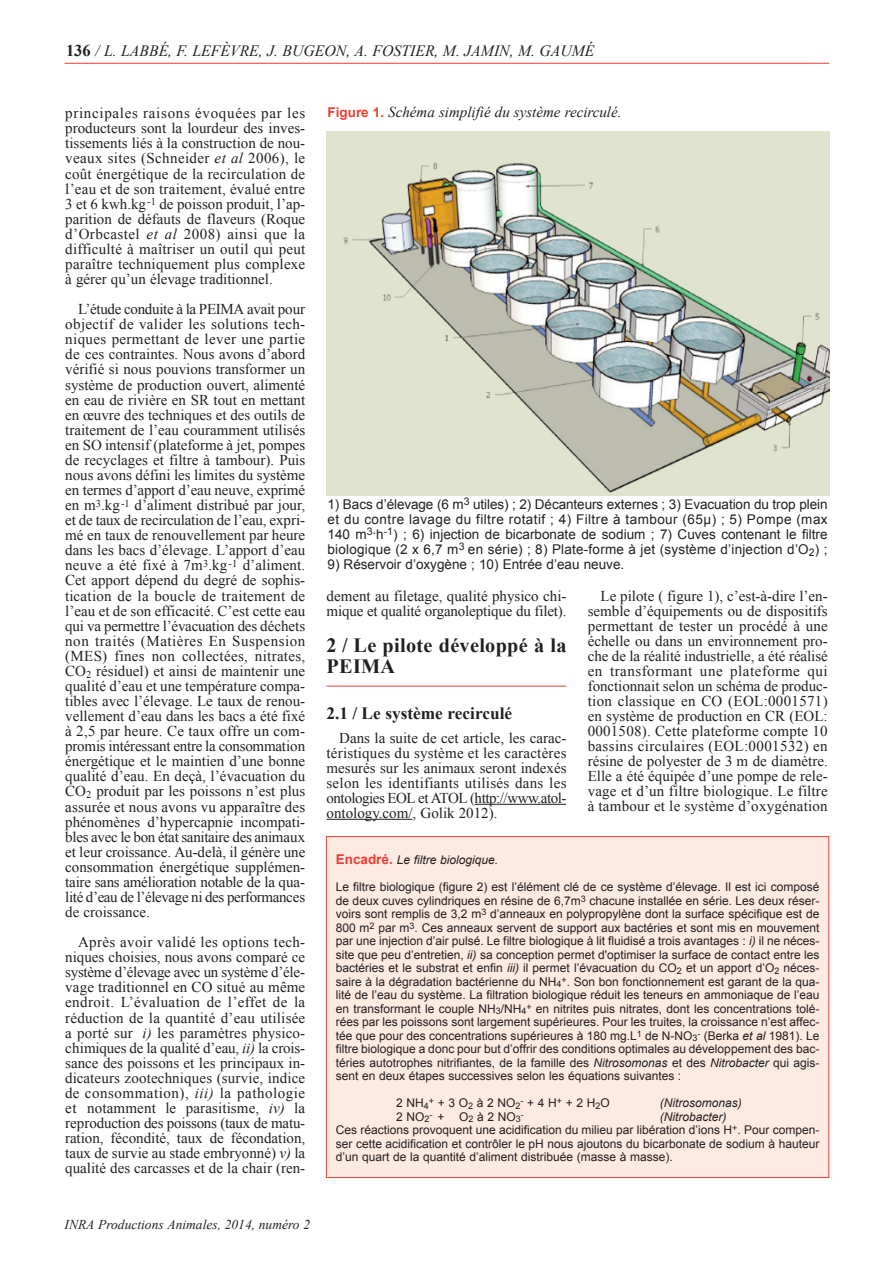
<style>
.page{position:relative;width:893px;height:1263px;background:#fff}
.page>*{position:absolute;margin:0;border:0;box-sizing:border-box;transform-origin:0 0}
.t1{font:700 20.25px/21px "Times New Roman";letter-spacing:.015em;color:#231f20}
.t2{font:700 17.25px "Times New Roman";color:#231f20}
.t3{font:italic 15.75px "Times New Roman";color:#231f20}
.t4{font:15px/15px "Times New Roman";color:#231f20;text-align:justify}
.t5{font:italic 15px "Times New Roman";color:#231f20}
.t6{font:13.5px/15px "Arial";letter-spacing:.015em;color:#231f20;text-align:justify}
.t7{font:italic 13.5px "Times New Roman";color:#231f20}
.t8{font:12px/13.5px "Arial";color:#231f20;text-align:justify}
.t9{font:italic 12px "Arial";color:#231f20}
.t10{font:9px "Arial";color:#231f20}
.s1{font-weight:700;font-style:normal;font-size:16.5px}
.s2{font-style:italic}
.s3{font-family:"Arial";font-weight:700;font-style:normal;font-size:13.5px;color:#ee3e34}
.s4{font-weight:700;font-style:normal;font-size:13.5px;color:#ee3e34}
</style>
<div class="page">
<hr style="left:326px;top:686px;width:240px;height:1px;background:#ee3e34">
<hr style="left:475px;top:804px;width:91px;height:1px;background:#231f20">
<hr style="left:326px;top:819px;width:87px;height:1px;background:#231f20">
<hr style="left:65px;top:63px;width:764px;height:1px;background:#ee3e34">
<div style="left:327px;top:837px;width:501px;height:340px;background:#fdeae1"></div>
<img style="left:326px;top:132px;width:503px;height:364px">
<p class="t3" style="left:66px;top:42px;width:530px"><span class="s1">136</span> / L. LABBÉ, F. LEFÈVRE, J. BUGEON, A. FOSTIER, M. JAMIN, M. GAUMÉ</p>
<p class="t4" style="left:65px;top:106px;width:242px">principales raisons évoquées par les producteurs sont la lourdeur des inves&shy;tissements liés à la construction de nou&shy;veaux sites (Schneider <span class="s2">et al</span> 2006), le coût énergétique de la recirculation de l’eau et de son traitement, évalué entre 3 et 6 kwh.kg<sup>-1</sup> de poisson produit, l’ap&shy;parition de défauts de flaveurs (Roque d’Orbcastel <span class="s2">et al</span> 2008) ainsi que la difficulté à maîtriser un outil qui peut paraître techniquement plus complexe à gérer qu’un élevage traditionnel.</p>
<p class="t4" style="left:65px;top:302px;width:242px;text-indent:13px">L’étude conduite à la PEIMA avait pour objectif de valider les solutions tech&shy;niques permettant de lever une partie de ces contraintes. Nous avons d’abord vérifié si nous pouvions transformer un système de production ouvert, alimenté en eau de rivière en SR tout en mettant en œuvre des techniques et des outils de traitement de l’eau couramment utilisés en SO intensif (plateforme à jet, pompes de recyclages et filtre à tambour). Puis nous avons défini les limites du système en termes d’apport d’eau neuve, exprimé en m<sup>3</sup>.kg<sup>-1</sup> d’aliment distribué par jour, et de taux de recirculation de l’eau, expri&shy;mé en taux de renouvellement par heure dans les bacs d’élevage. L’apport d’eau neuve a été fixé à 7m<sup>3</sup>.kg<sup>-1</sup> d’aliment.<br>Cet apport dépend du degré de sophis&shy;tication de la boucle de traitement de l’eau et de son efficacité. C’est cette eau qui va permettre l’évacuation des déchets non traités (Matières En Suspension (MES) fines non collectées, nitrates, CO<sub>2</sub> résiduel) et ainsi de maintenir une qualité d’eau et une température compa&shy;tibles avec l’élevage. Le taux de renou&shy;vellement d’eau dans les bacs a été fixé à 2,5 par heure. Ce taux offre un com&shy;promis intéressant entre la consommation énergétique et le maintien d’une bonne qualité d’eau. En deçà, l’évacuation du CO<sub>2</sub> produit par les poissons n’est plus assurée et nous avons vu apparaître des phénomènes d’hypercapnie incompati&shy;bles avec le bon état sanitaire des animaux et leur croissance. Au-delà, il génère une consommation énergétique supplémen&shy;taire sans amélioration notable de la qua&shy;lité d’eau de l’élevage ni des performances de croissance.</p>
<p class="t4" style="left:65px;top:934px;width:241px;text-indent:13px">Après avoir validé les options tech&shy;niques choisies, nous avons comparé ce système d’élevage avec un système d’éle&shy;vage traditionnel en CO situé au même endroit. L’évaluation de l’effet de la réduction de la quantité d’eau utilisée a porté sur <span class="s2">i)</span> les paramètres physico&shy;chimiques de la qualité d’eau, <span class="s2">ii)</span> la crois&shy;sance des poissons et les principaux in&shy;dicateurs zootechniques (survie, indice de consommation), <span class="s2">iii)</span> la pathologie et notamment le parasitisme, <span class="s2">iv)</span> la reproduction des poissons (taux de matu&shy;ration, fécondité, taux de fécondation, taux de survie au stade embryonné) <span class="s2">v)</span> la qualité des carcasses et de la chair (ren-</p>
<p class="t5" style="left:327px;top:104px;width:296px"><span class="s3">Figure 1.</span> Schéma simplifié du système recirculé.</p>
<p class="t6" style="left:327px;top:497px;width:502px">1) Bacs d’élevage (6 m<sup>3</sup> utiles) ; 2) Décanteurs externes ; 3) Evacuation du trop plein et du contre lavage du filtre rotatif ; 4) Filtre à tambour (65µ) ; 5) Pompe (max 140 m<sup>3</sup>.h<sup>-1</sup>) ; 6) injection de bicarbonate de sodium ; 7) Cuves contenant le filtre biologique (2 x 6,7 m<sup>3</sup> en série) ; 8) Plate-forme à jet (système d’injection d’O<sub>2</sub>) ;</p>
<p class="t6" style="left:327px;top:557px;width:298px">9) Réservoir d’oxygène ; 10) Entrée d’eau neuve.</p>
<p class="t4" style="left:326px;top:588px;width:241px">dement au filetage, qualité physico chi&shy;mique et qualité organoleptique du filet).</p>
<p class="t1" style="left:326px;top:635px;width:241px">2 / Le pilote développé à la<br>PEIMA</p>
<p class="t2" style="left:326px;top:704px;width:187px">2.1 / Le système recirculé</p>
<p class="t4" style="left:326px;top:730px;width:241px;text-indent:13px">Dans la suite de cet article, les carac&shy;téristiques du système et les caractères mesurés sur les animaux seront indexés selon les identifiants utilisés dans les ontologies EOL et ATOL (http://www.atol&shy;ontology.com/, Golik 2012).</p>
<p class="t4" style="left:588px;top:588px;width:242px;text-indent:13px">Le pilote ( figure 1), c’est-à-dire l’en&shy;semble d’équipements ou de dispositifs permettant de tester un procédé à une échelle ou dans un environnement pro&shy;che de la réalité industrielle, a été réalisé en transformant une plateforme qui fonctionnait selon un schéma de produc&shy;tion classique en CO (EOL:0001571) en système de production en CR (EOL:<br>0001508). Cette plateforme compte 10 bassins circulaires (EOL:0001532) en résine de polyester de 3 m de diamètre.<br>Elle a été équipée d’une pompe de rele&shy;vage et d’un filtre biologique. Le filtre à tambour et le système d’oxygénation</p>
<p class="t9" style="left:336px;top:853px;width:164px"><span class="s4">Encadré.</span> Le filtre biologique.</p>
<p class="t8" style="left:336px;top:880px;width:485px">Le filtre biologique (figure 2) est l’élément clé de ce système d’élevage. Il est ici composé de deux cuves cylindriques en résine de 6,7m<sup>3</sup> chacune installée en série. Les deux réser&shy;voirs sont remplis de 3,2 m<sup>3</sup> d’anneaux en polypropylène dont la surface spécifique est de 800 m<sup>2</sup> par m<sup>3</sup>. Ces anneaux servent de support aux bactéries et sont mis en mouvement par une injection d’air pulsé. Le filtre biologique à lit fluidisé a trois avantages : <span class="s2">i)</span> il ne néces&shy;site que peu d’entretien, <span class="s2">ii)</span> sa conception permet d'optimiser la surface de contact entre les bactéries et le substrat et enfin <span class="s2">iii)</span> il permet l’évacuation du CO<sub>2</sub> et un apport d’O<sub>2</sub> néces&shy;saire à la dégradation bactérienne du NH<sub>4</sub><sup>+</sup>. Son bon fonctionnement est garant de la qua&shy;lité de l’eau du système. La filtration biologique réduit les teneurs en ammoniaque de l’eau en transformant le couple NH<sub>3</sub>/NH<sub>4</sub><sup>+</sup> en nitrites puis nitrates, dont les concentrations tolé&shy;rées par les poissons sont largement supérieures. Pour les truites, la croissance n’est affec&shy;tée que pour des concentrations supérieures à 180 mg.L<sup>1</sup> de N-NO<sub>3</sub><sup>-</sup> (Berka <span class="s2">et al</span> 1981). Le filtre biologique a donc pour but d’offrir des conditions optimales au développement des bac&shy;téries autotrophes nitrifiantes, de la famille des <span class="s2">Nitrosomonas</span> et des <span class="s2">Nitrobacter</span> qui agis&shy;sent en deux étapes successives selon les équations suivantes :</p>
<p class="t8" style="left:396px;top:1096px;width:215px">2 NH<sub>4</sub><sup>+</sup> + 3 O<sub>2</sub> à 2 NO<sub>2</sub><sup>-</sup> + 4 H<sup>+</sup> + 2 H<sub>2</sub>O</p>
<p class="t9" style="left:660px;top:1096px;width:84px">(Nitrosomonas)</p>
<p class="t8" style="left:396px;top:1110px;width:126px">2 NO<sub>2</sub><sup>-</sup> + O<sub>2</sub> à 2 NO<sub>3</sub></p>
<p class="t10" style="left:521px;top:1109px;width:4px">-</p>
<p class="t8" style="left:336px;top:1110px;width:485px;text-align:left;text-indent:324px"><span class="s2">(Nitrobacter)<br></span>Ces réactions provoquent une acidification du milieu par libération d’ions H<sup>+</sup>. Pour compen&shy;ser cette acidification et contrôler le pH nous ajoutons du bicarbonate de sodium à hauteur d’un quart de la quantité d’aliment distribuée (masse à masse).</p>
<p class="t7" style="left:65px;top:1217px;width:247px">INRA Productions Animales, 2014, numéro 2</p>
</div>
